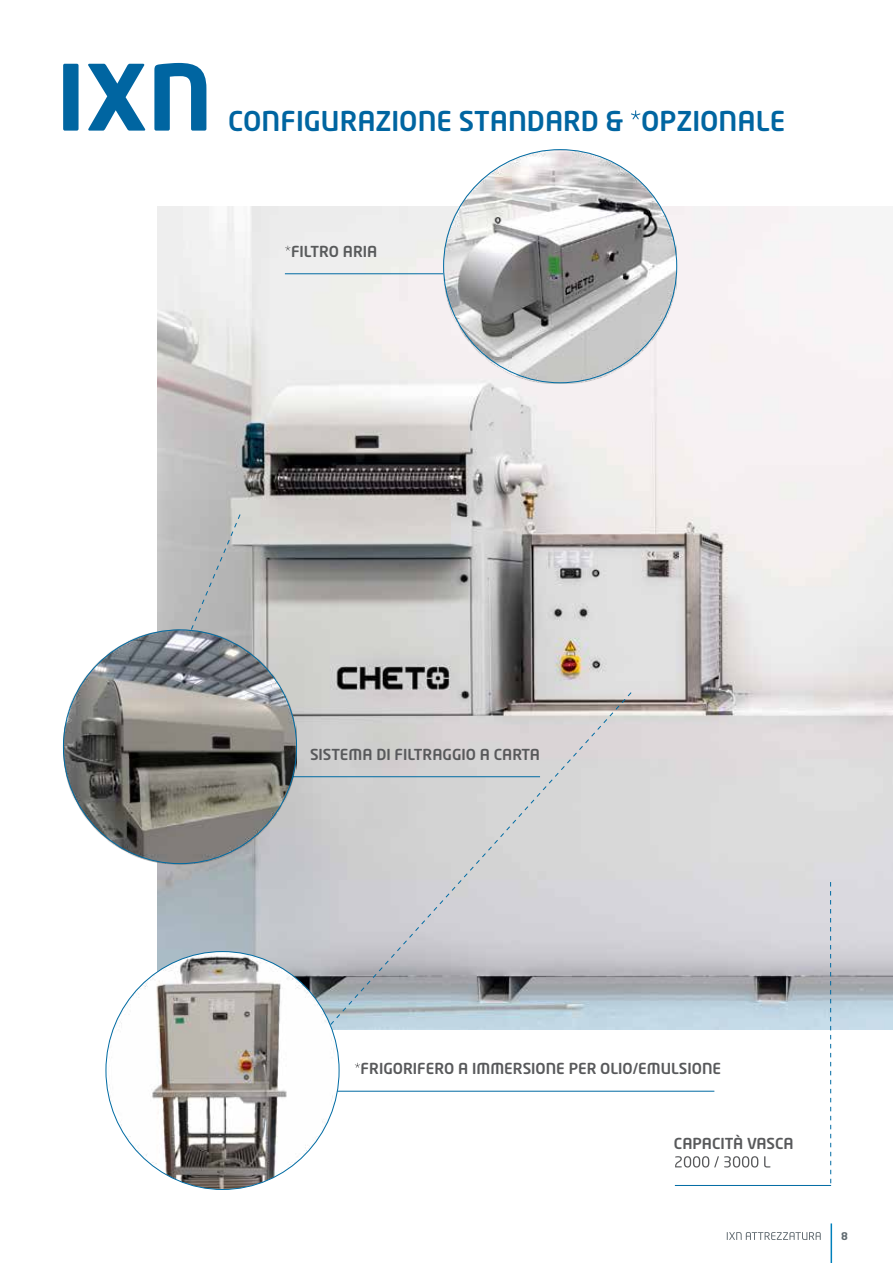
<style>
.page{position:relative;width:893px;height:1263px;background:#fff}
.page>*{position:absolute;margin:0;border:0;box-sizing:border-box;transform-origin:0 0}
.t1{font:700 90px "Neo Tech Std";color:#0065a1}
.t2{font:500 27px "Neo Tech Std";color:#0065a1}
.t3{font:500 15px "Neo Tech Std";color:#58595b}
.t4{font:500 15px "Neo Tech Std";color:#585a5b}
.t5{font:700 10.5px "Neo Tech Std";color:#606a70}
</style>
<div class="page">
<img style="left:157px;top:206px;width:736px;height:824px">
<svg style="left:727px;top:1232px;width:94px;height:8px"></svg>
<hr style="left:831px;top:1223px;width:1px;height:40px;background:#0080bb">
<svg style="left:355px;top:1063px;width:5px;height:5px"></svg>
<svg style="left:675px;top:1156px;width:95px;height:11px"></svg>
<svg style="left:285px;top:246px;width:5px;height:5px"></svg>
<hr style="left:675px;top:1185px;width:156px;height:1px;background:#006ba3">
<hr style="left:285px;top:273px;width:159px;height:1px;background:#006ba3">
<svg style="left:330px;top:691px;width:302px;height:335px"></svg>
<svg style="left:830px;top:882px;width:1px;height:301px"></svg>
<svg style="left:631px;top:110px;width:9px;height:9px"></svg>
<svg style="left:190px;top:514px;width:51px;height:115px"></svg>
<hr style="left:243px;top:776px;width:297px;height:1px;background:#006ba3">
<hr style="left:335px;top:1091px;width:379px;height:1px;background:#006ba3">
<img style="left:443px;top:149px;width:234px;height:234px">
<img style="left:63px;top:629px;width:233px;height:235px">
<img style="left:106px;top:951px;width:233px;height:238px">
<h1 class="t1" style="left:57px;top:40px;width:157px">IXN</h1>
<h2 class="t2" style="left:228px;top:104px;width:559px">CONFIGURAZIONE STANDARD &amp; OPZIONALE</h2>
<p class="t4" style="left:291px;top:242px;width:88px">FILTRO ARIA</p>
<p class="t3" style="left:310px;top:745px;width:232px">SISTEMA DI FILTRAGGIO A CARTA</p>
<p class="t3" style="left:361px;top:1059px;width:362px">FRIGORIFERO A IMMERSIONE PER OLIO/EMULSIONE</p>
<p class="t3" style="left:674px;top:1134px;width:121px">CAPACITÀ VASCA</p>
<p class="t5" style="left:841px;top:1229px;width:8px">8</p>
</div>
